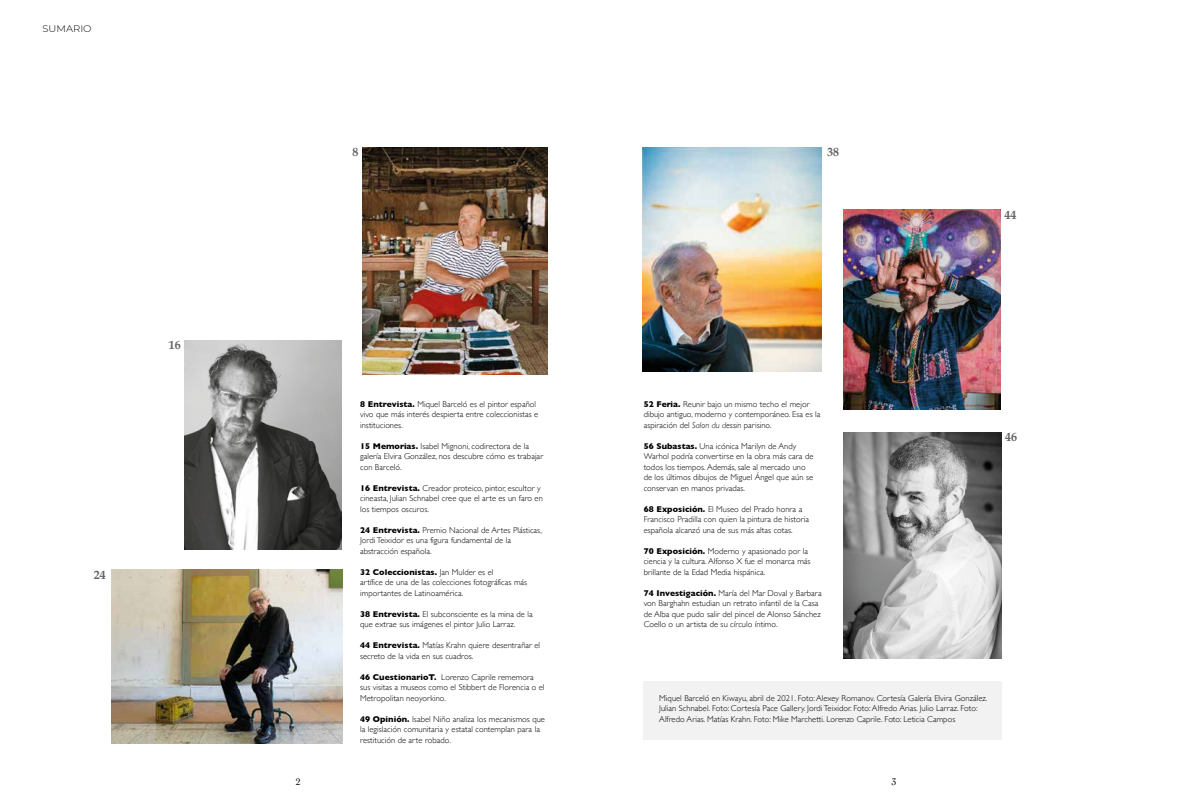
<style>
.page{position:relative;width:1191px;height:808px;background:#fff}
.page>*{position:absolute;margin:0;border:0;box-sizing:border-box;transform-origin:0 0}
.t1{font:700 12px "Book Antiqua";color:#646363}
.t2{font:10px "Cochin";color:#000}
.t3{font:300 9.5px "Montserrat";color:#000;scale:1.05 1}
.t4{font:300 8.5px/10.5px "Gill Sans";letter-spacing:.005em;color:#000}
.s1{font-weight:700}
.s2{font-style:italic}
</style>
<div class="page">
<img style="left:111px;top:570px;width:232px;height:173px">
<img style="left:185px;top:341px;width:156px;height:209px">
<img style="left:362px;top:147px;width:185px;height:227px">
<div style="left:643px;top:681px;width:358px;height:59px;background:#f2f2f2"></div>
<img style="left:843px;top:210px;width:157px;height:199px">
<img style="left:843px;top:432px;width:158px;height:226px">
<img style="left:642px;top:147px;width:179px;height:224px">
<p class="t3" style="left:43px;top:23px;width:48px">SUMARIO</p>
<h1 class="t1" style="left:169px;top:338px;width:13px">16</h1>
<h1 class="t1" style="left:94px;top:568px;width:13px">24</h1>
<h1 class="t1" style="left:352px;top:145px;width:7px">8</h1>
<p class="t2" style="left:296px;top:775px;width:6px">2</p>
<p class="t4" style="left:360px;top:398px;width:180px"><span class="s1">8 Entrevista.</span> Miquel Barceló es el pintor español vivo que más interés despierta entre coleccionistas e instituciones.</p>
<p class="t4" style="left:360px;top:440px;width:184px"><span class="s1">15 Memorias.</span> Isabel Mignoni, codirectora de la galería Elvira González, nos descubre cómo es trabajar con Barceló.</p>
<p class="t4" style="left:360px;top:482px;width:184px"><span class="s1">16 Entrevista.</span> Creador proteico, pintor, escultor y cineasta, Julian Schnabel cree que el arte es un faro en los tiempos oscuros.</p>
<p class="t4" style="left:360px;top:524px;width:183px"><span class="s1">24 Entrevista.</span> Premio Nacional de Artes Plásticas,<br>Jordi Teixidor es una figura fundamental de la abstracción española.</p>
<p class="t4" style="left:360px;top:566px;width:169px"><span class="s1">32 Coleccionistas.</span> Jan Mulder es el<br>artífice de una de las colecciones fotográficas más importantes de Latinoamérica.</p>
<p class="t4" style="left:360px;top:608px;width:174px"><span class="s1">38 Entrevista.</span> El subconsciente es la mina de la que extrae sus imágenes el pintor Julio Larraz.</p>
<p class="t4" style="left:360px;top:640px;width:182px"><span class="s1">44 Entrevista.</span> Matías Krahn quiere desentrañar el secreto de la vida en sus cuadros.</p>
<p class="t4" style="left:360px;top:671px;width:186px"><span class="s1">46 CuestionarioT.</span> Lorenzo Caprile rememora sus visitas a museos como el Stibbert de Florencia o el<br>Metropolitan neoyorkino.</p>
<p class="t4" style="left:360px;top:713px;width:186px"><span class="s1">49 Opinión.</span> Isabel Niño analiza los mecanismos que la legislación comunitaria y estatal contemplan para la restitución de arte robado.</p>
<h1 class="t1" style="left:827px;top:145px;width:13px">38</h1>
<h1 class="t1" style="left:1004px;top:207px;width:13px">44</h1>
<p class="t4" style="left:643px;top:398px;width:178px"><span class="s1">52 Feria.</span> Reunir bajo un mismo techo el mejor dibujo antiguo, moderno y contemporáneo. Esa es la aspiración del <span class="s2">Salon du dessin</span> parisino.</p>
<p class="t4" style="left:643px;top:440px;width:171px"><span class="s1">56 Subastas.</span> Una icónica Marilyn de Andy Warhol podría convertirse en la obra más cara de todos los tiempos. Además, sale al mercado uno de los últimos dibujos de Miguel Ángel que aún se conservan en manos privadas.</p>
<p class="t4" style="left:643px;top:503px;width:167px"><span class="s1">68 Exposición.</span> El Museo del Prado honra a<br>Francisco Pradilla con quien la pintura de historia española alcanzó una de sus más altas cotas.</p>
<p class="t4" style="left:643px;top:545px;width:168px"><span class="s1">70 Exposición.</span> Moderno y apasionado por la ciencia y la cultura. Alfonso X fue el monarca más brillante de la Edad Media hispánica.</p>
<p class="t4" style="left:643px;top:587px;width:179px"><span class="s1">74 Investigación.</span> María del Mar Doval y Barbara von Barghahn estudian un retrato infantil de la Casa de Alba que pudo salir del pincel de Alonso Sánchez Coello o un artista de su círculo íntimo.</p>
<h1 class="t1" style="left:1005px;top:430px;width:13px">46</h1>
<p class="t4" style="left:659px;top:692px;width:330px">Miquel Barceló en Kiwayu, abril de 2021. Foto: Alexey Romanov. Cortesía Galería Elvira González.<br>Julian Schnabel. Foto: Cortesía Pace Gallery. Jordi Teixidor. Foto: Alfredo Arias. Julio Larraz. Foto:<br>Alfredo Arias. Matías Krahn. Foto: Mike Marchetti. Lorenzo Caprile. Foto: Leticia Campos</p>
<p class="t2" style="left:891px;top:775px;width:6px">3</p>
</div>
